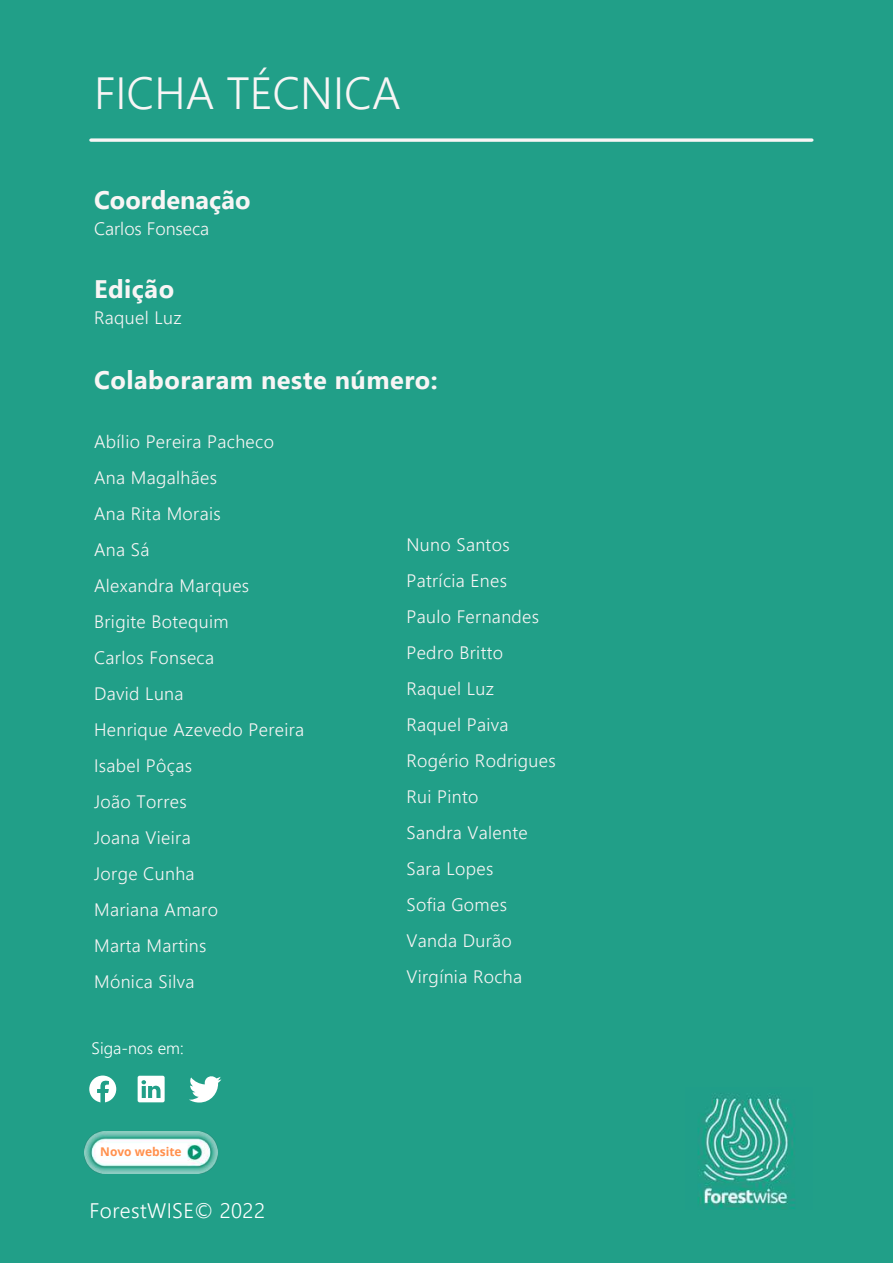
<style>
.page{position:relative;width:893px;height:1264px;background:#fff}
.page>*{position:absolute;margin:0;border:0;box-sizing:border-box;transform-origin:0 0}
.t1{font:300 45px "Segoe UI";color:#f8f5f5}
.t2{font:700 25.35px "Segoe UI";letter-spacing:.02em;color:#f8f5f5}
.t3{font:700 25.35px "Segoe UI";color:#f8f5f5}
.t4{font:300 21px "Segoe UI";letter-spacing:.02em;color:#fff}
.t5{font:300 18px/36px "Segoe UI";letter-spacing:.02em;color:#f8f5f5}
.t6{font:300 18px "Segoe UI";color:#f8f5f5}
.t7{font:300 16.5px "Segoe UI";color:#fff}
.t8{font:700 12px "Open Sans";color:#ff914d}
</style>
<div class="page">
<div style="left:0;top:0;width:892px;height:1262px;background:#219f88"></div>
<img style="left:698px;top:1093px;width:97px;height:115px">
<svg style="left:91px;top:138px;width:720px;height:4px;background:#d6e7e3"></svg>
<svg style="left:138px;top:1075px;width:27px;height:27px"></svg>
<svg style="left:189px;top:1076px;width:32px;height:26px"></svg>
<svg style="left:89px;top:1075px;width:27px;height:27px"></svg>
<img style="left:84px;top:1131px;width:134px;height:42px">
<h1 class="t1" style="left:94px;top:60px;width:308px">FICHA TÉCNICA</h1>
<h2 class="t3" style="left:94px;top:181px;width:158px">Coordenação</h2>
<p class="t6" style="left:94px;top:215px;width:117px">Carlos Fonseca</p>
<h2 class="t2" style="left:94px;top:270px;width:82px">Edição</h2>
<p class="t5" style="left:94px;top:298px;width:89px">Raquel Luz</p>
<h2 class="t2" style="left:94px;top:361px;width:345px">Colaboraram neste número:</h2>
<p class="t5" style="left:94px;top:423px;width:212px">Abílio Pereira Pacheco<br>Ana Magalhães<br>Ana Rita Morais<br>Ana Sá<br>Alexandra Marques<br>Brigite Botequim<br>Carlos Fonseca<br>David Luna<br>Henrique Azevedo Pereira<br>Isabel Pôças<br>João Torres<br>Joana Vieira<br>Jorge Cunha<br>Mariana Amaro<br>Marta Martins<br>Mónica Silva</p>
<p class="t7" style="left:92px;top:1036px;width:94px">Siga-nos em:</p>
<p class="t8" style="left:100px;top:1143px;width:83px">Novo website</p>
<p class="t4" style="left:89px;top:1194px;width:177px">ForestWISE© 2022</p>
<p class="t5" style="left:406px;top:525px;width:151px">Nuno Santos<br>Patrícia Enes<br>Paulo Fernandes<br>Pedro Britto<br>Raquel Luz<br>Raquel Paiva<br>Rogério Rodrigues<br>Rui Pinto<br>Sandra Valente<br>Sara Lopes<br>Sofia Gomes<br>Vanda Durão<br>Virgínia Rocha</p>
</div>
